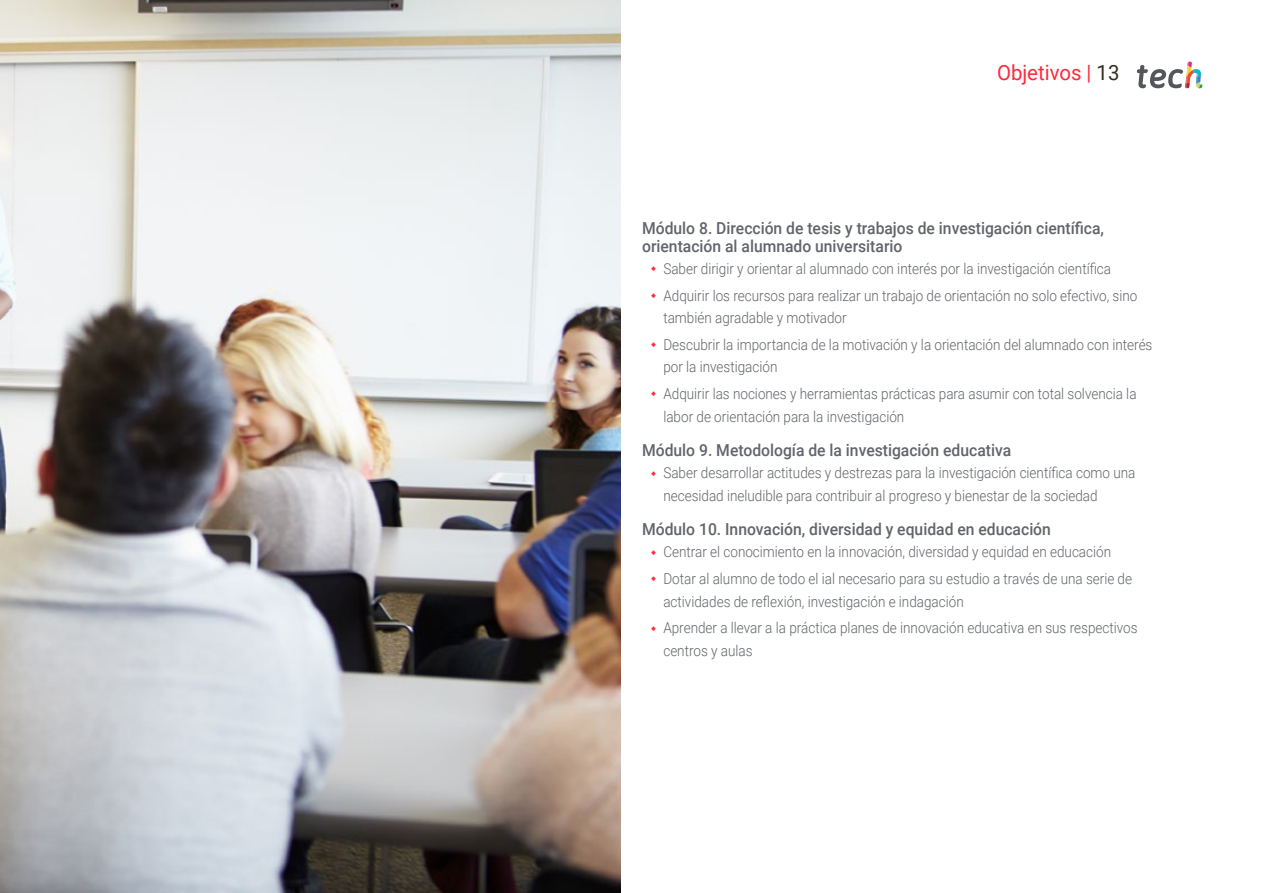
<style>
.page{position:relative;width:1263px;height:893px;background:#fff}
.page>*{position:absolute;margin:0;border:0;box-sizing:border-box;transform-origin:0 0}
.t1{font:21px "Roboto";color:#ff293a}
.t2{font:500 16.5px/18px "Roboto";color:#61646a;scale:.95 1}
.t3{font:300 15px/26.7px "Roboto";color:#61646a;scale:.9 1}
.s1{color:#312e20}
</style>
<div class="page">
<img style="left:0;top:0;width:621px;height:893px">
<svg style="left:1137px;top:62px;width:65px;height:27px"></svg>
<h1 class="t1" style="left:997px;top:57px;width:124px">Objetivos | <span class="s1">13</span></h1>
<p class="t2" style="left:642px;top:218px;width:488px">Módulo 8. Dirección de tesis y trabajos de investigación científica, orientación al alumnado universitario</p>
<p class="t3" style="left:663px;top:255px;width:528px">Saber dirigir y orientar al alumnado con interés por la investigación científica<br>Adquirir los recursos para realizar un trabajo de orientación no solo efectivo, sino</p>
<p class="t3" style="left:663px;top:304px;width:545px">también agradable y motivador<br>Descubrir la importancia de la motivación y la orientación del alumnado con interés</p>
<p class="t3" style="left:663px;top:353px;width:527px">por la investigación<br>Adquirir las nociones y herramientas prácticas para asumir con total solvencia la</p>
<p class="t3" style="left:663px;top:402px;width:269px">labor de orientación para la investigación</p>
<p class="t2" style="left:642px;top:440px;width:390px">Módulo 9. Metodología de la investigación educativa</p>
<p class="t3" style="left:663px;top:461px;width:526px;line-height:22.5px">Saber desarrollar actitudes y destrezas para la investigación científica como una necesidad ineludible para contribuir al progreso y bienestar de la sociedad</p>
<p class="t2" style="left:642px;top:520px;width:432px">Módulo 10. Innovación, diversidad y equidad en educación</p>
<p class="t3" style="left:663px;top:538px;width:522px">Centrar el conocimiento en la innovación, diversidad y equidad en educación<br>Dotar al alumno de todo el ial necesario para su estudio a través de una serie de</p>
<p class="t3" style="left:663px;top:587px;width:528px">actividades de reflexión, investigación e indagación<br>Aprender a llevar a la práctica planes de innovación educativa en sus respectivos</p>
<p class="t3" style="left:663px;top:637px;width:101px">centros y aulas</p>
</div>
